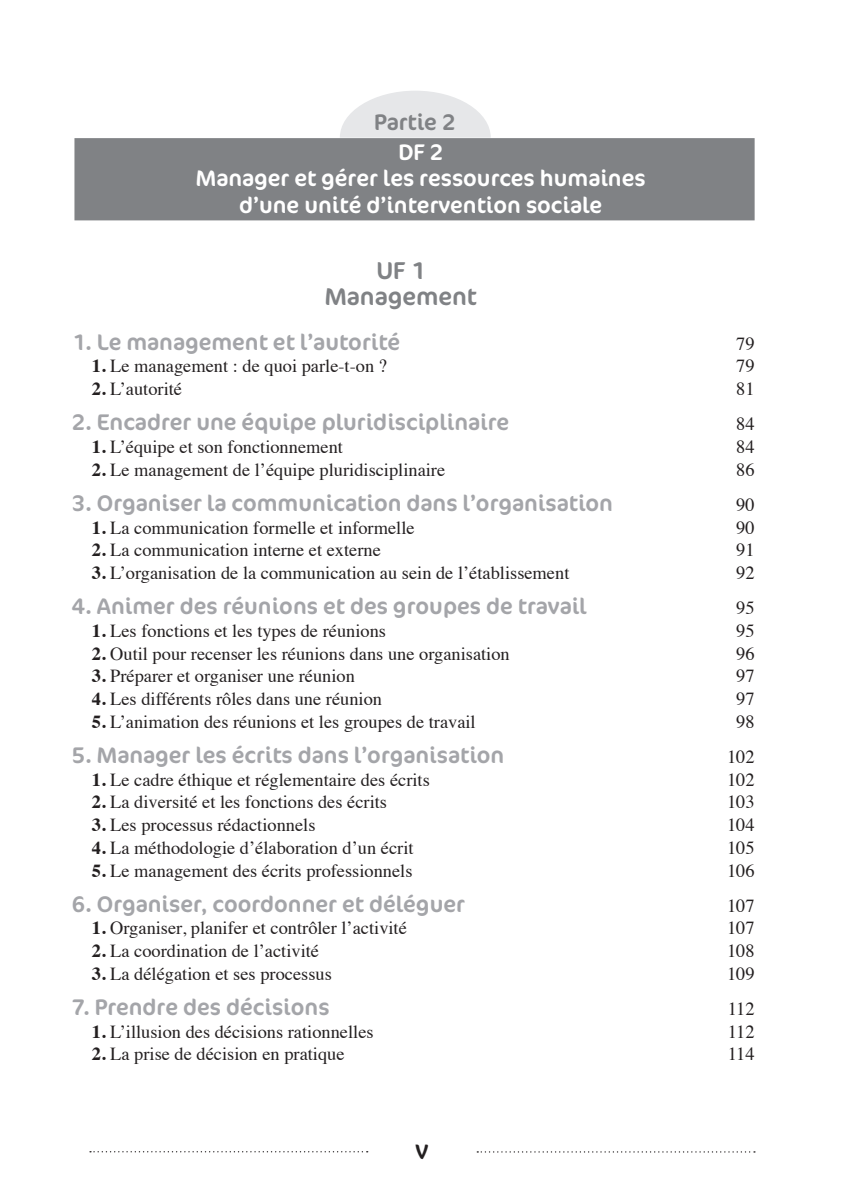
<style>
.page{position:relative;width:844px;height:1191px;background:#fff}
.page>*{position:absolute;margin:0;border:0;box-sizing:border-box;transform-origin:0 0}
.TDM_sous_partie_titr{font:24.5px/26.2px "Cocon OT";color:#808285;text-align:center}
.t1{font:22.75px "Cocon OT";color:#a4a5a9}
.TDM_NIV1{font:22.75px/26.2px "Cocon OT";color:#fff;text-align:center}
.t2{font:22.75px "Cocon OT";color:#808285}
.t3{font:21px "Cocon OT";color:#231f20}
.t4{font:18.38px "Times";color:#231f20}
.s1{font-weight:700}
</style>
<div class="page">
<svg style="left:477px;top:1151px;width:277px;height:1px"></svg>
<svg style="left:90px;top:1151px;width:277px;height:1px"></svg>
<div style="left:74px;top:138px;width:680px;height:82px;background:#808285"></div>
<svg style="left:340px;top:91px;width:150px;height:47px"></svg>
<p class="t2" style="left:374px;top:109px;width:83px">Partie 2</p>
<p class="TDM_NIV1" style="left:196px;top:140px;width:451px">DF 2<br>Manager et gérer les ressources humaines d’une unité d’intervention sociale</p>
<p class="TDM_sous_partie_titr" style="left:325px;top:257px;width:153px">UF 1<br>Management</p>
<p class="t1" style="left:72px;top:328px;width:330px">1. Le management et l’autorité</p>
<p class="t4" style="left:736px;top:326px;width:20px">79</p>
<p class="t4" style="left:92px;top:349px;width:296px"><span class="s1">1.</span> Le management : de quoi parle-t-on ?</p>
<p class="t4" style="left:736px;top:349px;width:20px">79</p>
<p class="t4" style="left:92px;top:372px;width:92px"><span class="s1">2.</span> L’autorité</p>
<p class="t4" style="left:736px;top:372px;width:20px">81</p>
<p class="t1" style="left:72px;top:409px;width:438px">2. Encadrer une équipe pluridisciplinaire</p>
<p class="t4" style="left:736px;top:407px;width:20px">84</p>
<p class="t4" style="left:92px;top:429px;width:252px"><span class="s1">1.</span> L’équipe et son fonctionnement</p>
<p class="t4" style="left:736px;top:429px;width:20px">84</p>
<p class="t4" style="left:92px;top:452px;width:355px"><span class="s1">2.</span> Le management de l’équipe pluridisciplinaire</p>
<p class="t4" style="left:736px;top:452px;width:20px">86</p>
<p class="t1" style="left:72px;top:489px;width:542px">3. Organiser la communication dans l’organisation</p>
<p class="t4" style="left:736px;top:487px;width:20px">90</p>
<p class="t4" style="left:92px;top:510px;width:324px"><span class="s1">1.</span> La communication formelle et informelle</p>
<p class="t4" style="left:736px;top:510px;width:20px">90</p>
<p class="t4" style="left:92px;top:533px;width:290px"><span class="s1">2.</span> La communication interne et externe</p>
<p class="t4" style="left:736px;top:533px;width:20px">91</p>
<p class="t4" style="left:92px;top:555px;width:479px"><span class="s1">3.</span> L’organisation de la communication au sein de l’établissement</p>
<p class="t4" style="left:736px;top:555px;width:20px">92</p>
<p class="t1" style="left:72px;top:593px;width:516px">4. Animer des réunions et des groupes de travail</p>
<p class="t4" style="left:736px;top:590px;width:20px">95</p>
<p class="t4" style="left:92px;top:613px;width:295px"><span class="s1">1.</span> Les fonctions et les types de réunions</p>
<p class="t4" style="left:736px;top:613px;width:20px">95</p>
<p class="t4" style="left:92px;top:636px;width:419px"><span class="s1">2.</span> Outil pour recenser les réunions dans une organisation</p>
<p class="t4" style="left:736px;top:636px;width:20px">96</p>
<p class="t4" style="left:92px;top:659px;width:264px"><span class="s1">3.</span> Préparer et organiser une réunion</p>
<p class="t4" style="left:736px;top:659px;width:20px">97</p>
<p class="t4" style="left:92px;top:681px;width:292px"><span class="s1">4.</span> Les différents rôles dans une réunion</p>
<p class="t4" style="left:736px;top:681px;width:20px">97</p>
<p class="t4" style="left:92px;top:704px;width:385px"><span class="s1">5.</span> L’animation des réunions et les groupes de travail</p>
<p class="t4" style="left:736px;top:704px;width:20px">98</p>
<p class="t1" style="left:72px;top:741px;width:434px">5. Manager les écrits dans l’organisation</p>
<p class="t4" style="left:726px;top:739px;width:29px">102</p>
<p class="t4" style="left:92px;top:762px;width:339px"><span class="s1">1.</span> Le cadre éthique et réglementaire des écrits</p>
<p class="t4" style="left:726px;top:762px;width:29px">102</p>
<p class="t4" style="left:92px;top:785px;width:296px"><span class="s1">2.</span> La diversité et les fonctions des écrits</p>
<p class="t4" style="left:726px;top:785px;width:29px">103</p>
<p class="t4" style="left:92px;top:807px;width:225px"><span class="s1">3.</span> Les processus rédactionnels</p>
<p class="t4" style="left:726px;top:807px;width:29px">104</p>
<p class="t4" style="left:92px;top:830px;width:323px"><span class="s1">4.</span> La méthodologie d’élaboration d’un écrit</p>
<p class="t4" style="left:726px;top:830px;width:29px">105</p>
<p class="t4" style="left:92px;top:853px;width:322px"><span class="s1">5.</span> Le management des écrits professionnels</p>
<p class="t4" style="left:726px;top:853px;width:29px">106</p>
<p class="t1" style="left:72px;top:890px;width:394px">6. Organiser, coordonner et déléguer</p>
<p class="t4" style="left:726px;top:888px;width:29px">107</p>
<p class="t4" style="left:92px;top:911px;width:316px"><span class="s1">1.</span> Organiser, planifer et contrôler l’activité</p>
<p class="t4" style="left:726px;top:911px;width:29px">107</p>
<p class="t4" style="left:92px;top:933px;width:229px"><span class="s1">2.</span> La coordination de l’activité</p>
<p class="t4" style="left:726px;top:933px;width:29px">108</p>
<p class="t4" style="left:92px;top:956px;width:241px"><span class="s1">3.</span> La délégation et ses processus</p>
<p class="t4" style="left:726px;top:956px;width:29px">109</p>
<p class="t1" style="left:72px;top:993px;width:259px">7. Prendre des décisions</p>
<p class="t4" style="left:727px;top:991px;width:28px">112</p>
<p class="t4" style="left:92px;top:1014px;width:283px"><span class="s1">1.</span> L’illusion des décisions rationnelles</p>
<p class="t4" style="left:727px;top:1014px;width:28px">112</p>
<p class="t4" style="left:92px;top:1037px;width:254px"><span class="s1">2.</span> La prise de décision en pratique</p>
<p class="t4" style="left:727px;top:1037px;width:28px">114</p>
<p class="t3" style="left:415px;top:1139px;width:14px">V</p>
</div>
